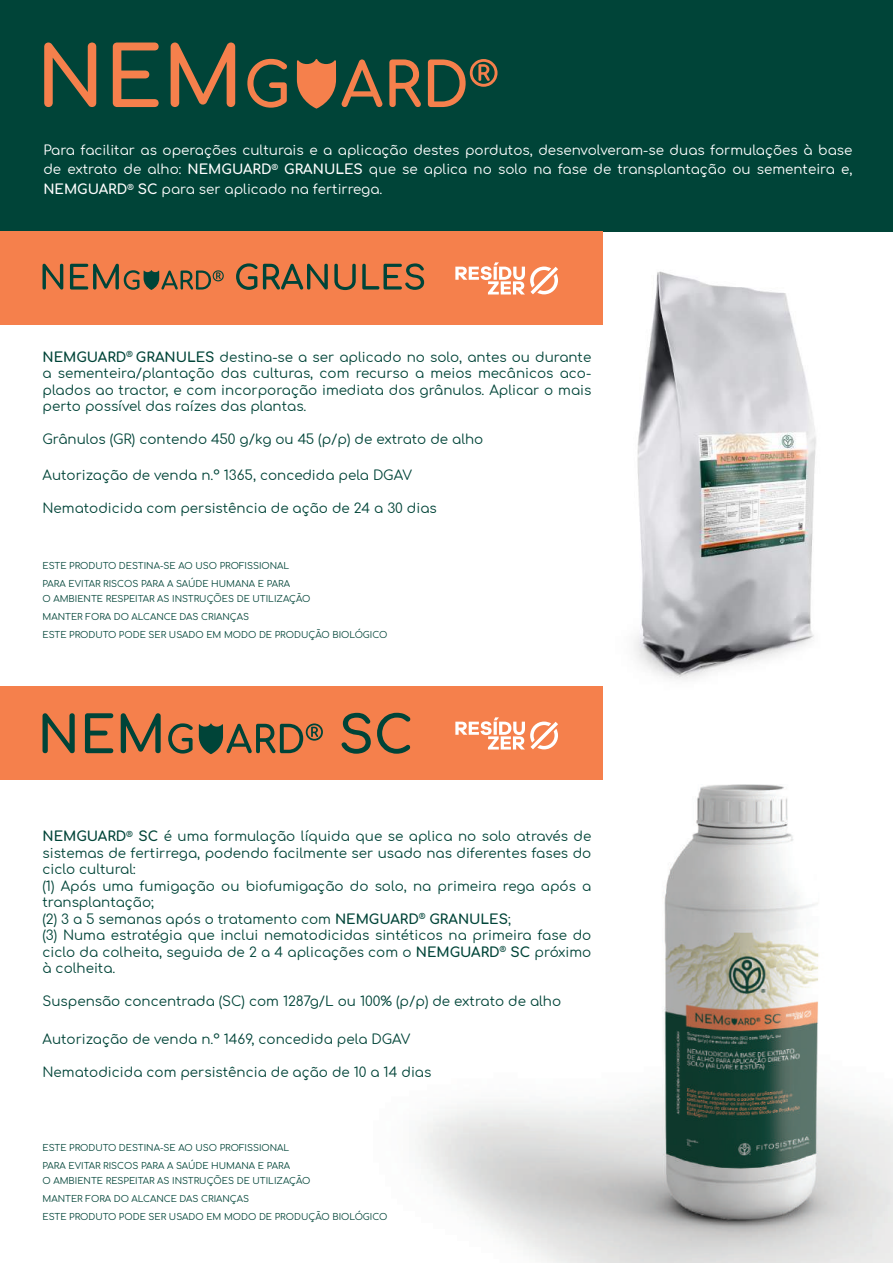
<style>
.page{position:relative;width:893px;height:1263px;background:#fff}
.page>*{position:absolute;margin:0;border:0;box-sizing:border-box;transform-origin:0 0}
.t1{font:13.5px/16.5px "Comfortaa";color:#004438;text-align:justify}
.t2{font:13.5px/19.5px "Comfortaa";color:#fff;text-align:justify}
.t3{font:9px/18px "Comfortaa";color:#004438}
.s1{font-weight:700}
</style>
<div class="page">
<img style="left:531px;top:271px;width:285px;height:416px">
<div style="left:0;top:0;width:893px;height:232px;background:#004438"></div>
<svg style="left:297px;top:59px;width:39px;height:50px"></svg>
<svg style="left:44px;top:43px;width:52px;height:64px"></svg>
<svg style="left:113px;top:43px;width:46px;height:64px"></svg>
<svg style="left:171px;top:43px;width:64px;height:64px"></svg>
<svg style="left:247px;top:59px;width:40px;height:49px"></svg>
<svg style="left:342px;top:59px;width:40px;height:48px"></svg>
<svg style="left:389px;top:59px;width:32px;height:48px"></svg>
<svg style="left:428px;top:59px;width:69px;height:48px"></svg>
<img style="left:418px;top:784px;width:475px;height:479px">
<div style="left:0;top:232px;width:603px;height:93px;background:#f5804c"></div>
<svg style="left:455px;top:262px;width:103px;height:32px"></svg>
<div style="left:0;top:687px;width:603px;height:93px;background:#f5804c"></div>
<svg style="left:455px;top:717px;width:103px;height:32px"></svg>
<svg style="left:43px;top:713px;width:32px;height:40px"></svg>
<svg style="left:85px;top:713px;width:28px;height:40px"></svg>
<svg style="left:121px;top:713px;width:40px;height:40px"></svg>
<svg style="left:168px;top:723px;width:25px;height:30px"></svg>
<svg style="left:199px;top:723px;width:124px;height:31px"></svg>
<svg style="left:342px;top:713px;width:29px;height:41px"></svg>
<svg style="left:377px;top:713px;width:33px;height:41px"></svg>
<svg style="left:43px;top:264px;width:20px;height:26px"></svg>
<svg style="left:70px;top:264px;width:154px;height:26px"></svg>
<svg style="left:236px;top:263px;width:21px;height:27px"></svg>
<svg style="left:263px;top:264px;width:65px;height:26px"></svg>
<svg style="left:334px;top:264px;width:22px;height:26px"></svg>
<svg style="left:362px;top:263px;width:62px;height:27px"></svg>
<p class="t2" style="left:43px;top:138px;width:810px">Para facilitar as operações culturais e a aplicação destes pordutos, desenvolveram-se duas formulações à base de extrato de alho: <span class="s1">NEMGUARD</span><sup>®</sup> <span class="s1">GRANULES</span> que se aplica no solo na fase de transplantação ou sementeira e, <span class="s1">NEMGUARD</span><sup>®</sup> <span class="s1">SC</span> para ser aplicado na fertirrega.</p>
<p class="t1" style="left:43px;top:347px;width:550px"><span class="s1">NEMGUARD</span><sup>®</sup> <span class="s1">GRANULES</span> destina-se a ser aplicado no solo, antes ou durante a sementeira/plantação das culturas, com recurso a meios mecânicos aco&shy;plados ao tractor, e com incorporação imediata dos grânulos. Aplicar o mais perto possível das raízes das plantas.</p>
<p class="t1" style="left:43px;top:429px;width:442px">Grânulos (GR) contendo 450 g/kg ou 45 (p/p) de extrato de alho</p>
<p class="t1" style="left:43px;top:465px;width:371px">Autorização de venda n.º 1365, concedida pela DGAV</p>
<p class="t1" style="left:43px;top:498px;width:396px">Nematodicida com persistência de ação de 24 a 30 dias</p>
<p class="t3" style="left:43px;top:556px;width:249px">ESTE PRODUTO DESTINA-SE AO USO PROFISSIONAL<br>PARA EVITAR RISCOS PARA A SAÚDE HUMANA E PARA</p>
<p class="t3" style="left:43px;top:589px;width:347px">O AMBIENTE RESPEITAR AS INSTRUÇÕES DE UTILIZAÇÃO<br>MANTER FORA DO ALCANCE DAS CRIANÇAS<br>ESTE PRODUTO PODE SER USADO EM MODO DE PRODUÇÃO BIOLÓGICO</p>
<p class="t1" style="left:43px;top:826px;width:550px;text-align:left"><span class="s1">NEMGUARD</span><sup>®</sup> <span class="s1">SC</span> é uma formulação líquida que se aplica no solo através de sistemas de fertirrega, podendo facilmente ser usado nas diferentes fases do ciclo cultural:<br>(1) Após uma fumigação ou biofumigação do solo, na primeira rega após a transplantação;<br>(2) 3 a 5 semanas após o tratamento com <span class="s1">NEMGUARD</span><sup>®</sup> <span class="s1">GRANULES</span>;<br>(3) Numa estratégia que inclui nematodicidas sintéticos na primeira fase do ciclo da colheita, seguida de 2 a 4 aplicações com o <span class="s1">NEMGUARD</span><sup>®</sup> <span class="s1">SC</span> próximo à colheita.</p>
<p class="t1" style="left:43px;top:991px;width:520px">Suspensão concentrada (SC) com 1287g/L ou 100% (p/p) de extrato de alho</p>
<p class="t1" style="left:43px;top:1029px;width:370px">Autorização de venda n.º 1469, concedida pela DGAV</p>
<p class="t1" style="left:43px;top:1062px;width:390px">Nematodicida com persistência de ação de 10 a 14 dias</p>
<p class="t3" style="left:43px;top:1138px;width:249px">ESTE PRODUTO DESTINA-SE AO USO PROFISSIONAL<br>PARA EVITAR RISCOS PARA A SAÚDE HUMANA E PARA</p>
<p class="t3" style="left:43px;top:1171px;width:347px">O AMBIENTE RESPEITAR AS INSTRUÇÕES DE UTILIZAÇÃO<br>MANTER FORA DO ALCANCE DAS CRIANÇAS<br>ESTE PRODUTO PODE SER USADO EM MODO DE PRODUÇÃO BIOLÓGICO</p>
</div>
